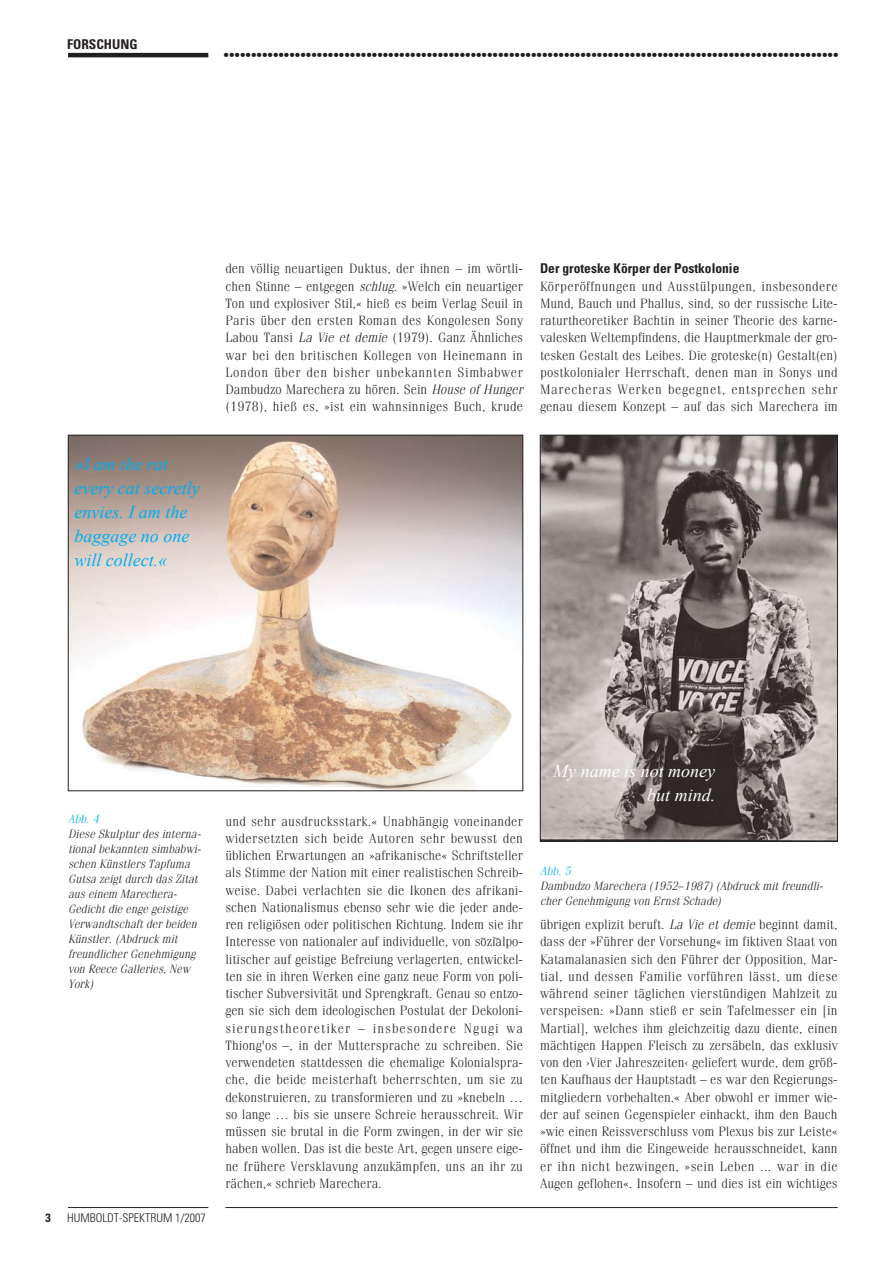
<style>
.page{position:relative;width:893px;height:1263px;background:#fff}
.page>*{position:absolute;margin:0;border:0;box-sizing:border-box;transform-origin:0 0}
.t1{font:18px "Bahamas Heavy Plain";color:#231f20}
.t2{font:italic 18px/24px "Times New Roman";color:#00adef}
.t3{font:italic 18px/24px "Times New Roman";color:#fff;text-align:right}
.t4{font:300 13.5px/17.2px "Fenice";letter-spacing:.005em;color:#231f20;text-align:justify}
.t5{font:700 condensed 13.5px "Univers";color:#231f20}
.t6{font:italic 300 12px/15px "Fenice";color:#231f20}
.t7{font:300 condensed 12px "Univers";color:#231f20}
.t8{font:italic 300 12px "Fenice";color:#00adef}
.t9{font:700 condensed 12px "Univers";color:#231f20}
.t10{font:300 10.5px "Fenice";color:#231f20}
.s1{font-style:italic}
.s2{color:#00adef}
.s3{font-style:normal}
</style>
<div class="page">
<hr style="left:225px;top:1207px;width:613px;height:1px;background:#231f20">
<hr style="left:68px;top:1207px;width:140px;height:1px;background:#231f20">
<hr style="left:68px;top:53px;width:140px;height:4px;background:#231f20">
<img style="left:70px;top:437px;width:451px;height:352px">
<img style="left:542px;top:437px;width:294px;height:402px">
<div style="left:540px;top:435px;width:298px;height:406px;border:1px solid #231f20"></div>
<p class="t5" style="left:67px;top:40px;width:72px">FORSCHUNG</p>
<h1 class="t1" style="left:224px;top:45px;width:616px">................................................................................................................</h1>
<h1 class="t2" style="left:74px;top:452px;width:127px">»I am the rat every cat secretly envies. I am the baggage no one will collect.«</h1>
<p class="t4" style="left:225px;top:261px;width:302px;text-align:left">den völlig neuartigen Duktus, der ihnen – im wörtli&shy;chen Stinne – entgegen <span class="s1">schlug</span>. »Welch ein neuartiger Ton und explosiver Stil,« hieß es beim Verlag Seuil in Paris über den ersten Roman des Kongolesen Sony Labou Tansi <span class="s1">La Vie et demie</span> (1979). Ganz Ähnliches war bei den britischen Kollegen von Heinemann in London über den bisher unbekannten Simbabwer Dambudzo Marechera zu hören. Sein <span class="s1">House of Hunger </span>(1978), hieß es, »ist ein wahnsinniges Buch, krude</p>
<p class="t5" style="left:540px;top:264px;width:201px">Der groteske Körper der Postkolonie</p>
<p class="t4" style="left:540px;top:279px;width:299px">Körperöffnungen und Ausstülpungen, insbesondere Mund, Bauch und Phallus, sind, so der russische Lite&shy;raturtheoretiker Bachtin in seiner Theorie des karne&shy;valesken Weltempfindens, die Hauptmerkmale der gro&shy;tesken Gestalt des Leibes. Die groteske(n) Gestalt(en) postkolonialer Herrschaft, denen man in Sonys und Marecheras Werken begegnet, entsprechen sehr genau diesem Konzept – auf das sich Marechera im</p>
<p class="t8" style="left:68px;top:814px;width:34px">Abb. 4</p>
<p class="t6" style="left:68px;top:827px;width:137px">Diese Skulptur des interna&shy;tional bekannten simbabwi&shy;schen Künstlers Tapfuma<br>Gutsa zeigt durch das Zitat aus einem Marechera-<br>Gedicht die enge geistige<br>Verwandtschaft der beiden<br>Künstler. (Abdruck mit freundlicher Genehmigung von Reece Galleries, New<br>York)</p>
<p class="t9" style="left:46px;top:1213px;width:7px">3</p>
<p class="t7" style="left:67px;top:1213px;width:140px">HUMBOLDT-SPEKTRUM 1/2007</p>
<p class="t4" style="left:225px;top:813px;width:299px">und sehr ausdrucksstark.« Unabhängig voneinander widersetzten sich beide Autoren sehr bewusst den üblichen Erwartungen an »afrikanische« Schriftsteller als Stimme der Nation mit einer realistischen Schreib&shy;weise. Dabei verlachten sie die Ikonen des afrikani&shy;schen Nationalismus ebenso sehr wie die jeder ande&shy;ren religiösen oder politischen Richtung. Indem sie ihr Interesse von nationaler auf individuelle, von sozialpo&shy;litischer auf geistige Befreiung verlagerten, entwickel&shy;ten sie in ihren Werken eine ganz neue Form von poli&shy;tischer Subversivität und Sprengkraft. Genau so entzo&shy;gen sie sich dem ideologischen Postulat der Dekoloni&shy;sierungstheoretiker – insbesondere Ngugi wa Thiong'os –, in der Muttersprache zu schreiben. Sie verwendeten stattdessen die ehemalige Kolonialspra&shy;che, die beide meisterhaft beherrschten, um sie zu dekonstruieren, zu transformieren und zu »knebeln … so lange … bis sie unsere Schreie herausschreit. Wir müssen sie brutal in die Form zwingen, in der wir sie haben wollen. Das ist die beste Art, gegen unsere eige&shy;ne frühere Versklavung anzukämpfen, uns an ihr zu rächen,« schrieb Marechera.</p>
<p class="t10" style="left:480px;top:933px;width:21px">~ ~</p>
<h1 class="t3" style="left:553px;top:759px;width:163px">My name is not money but mind.</h1>
<p class="t6" style="left:540px;top:864px;width:287px"><span class="s2">Abb. 5<br></span>Dambudzo Marechera (1952<span class="s3">–</span> 1987) (Abdruck mit freundli&shy;cher Genehmigung von Ernst Schade)</p>
<p class="t4" style="left:540px;top:917px;width:299px">übrigen explizit beruft. <span class="s1">La Vie et demie</span> beginnt damit, dass der »Führer der Vorsehung« im fiktiven Staat von Katamalanasien sich den Führer der Opposition, Mar&shy;tial, und dessen Familie vorführen lässt, um diese während seiner täglichen vierstündigen Mahlzeit zu verspeisen: »Dann stieß er sein Tafelmesser ein [in Martial], welches ihm gleichzeitig dazu diente, einen mächtigen Happen Fleisch zu zersäbeln, das exklusiv von den ›Vier Jahreszeiten‹ geliefert wurde, dem größ&shy;ten Kaufhaus der Hauptstadt – es war den Regierungs&shy;mitgliedern vorbehalten.« Aber obwohl er immer wie&shy;der auf seinen Gegenspieler einhackt, ihm den Bauch »wie einen Reissverschluss vom Plexus bis zur Leiste« öffnet und ihm die Eingeweide herausschneidet, kann er ihn nicht bezwingen, »sein Leben ... war in die Augen geflohen«. Insofern – und dies ist ein wichtiges</p>
</div>
